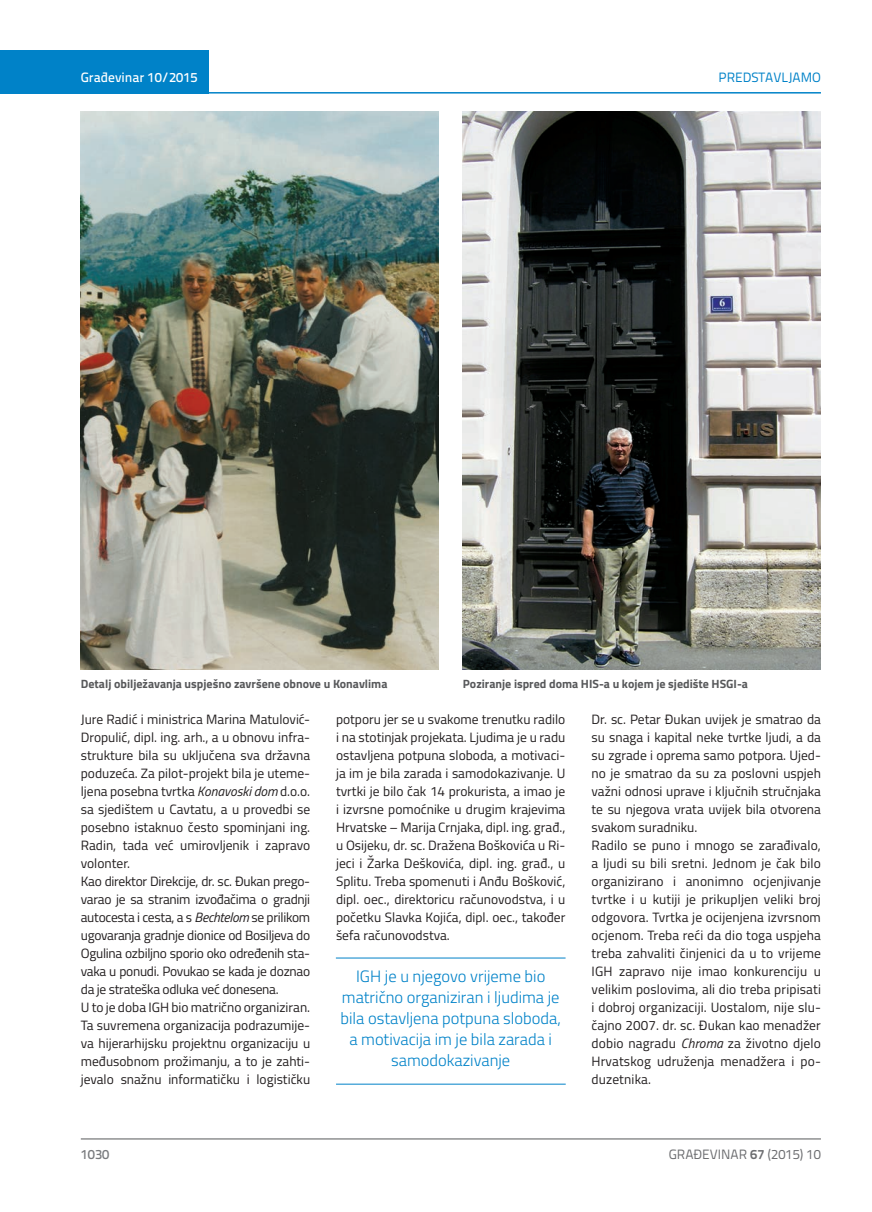
<style>
.page{position:relative;width:872px;height:1212px;background:#fff}
.page>*{position:absolute;margin:0;border:0;box-sizing:border-box;transform-origin:0 0}
.t1{font:300 16.5px/21px "Titillium";color:#0082c8;text-align:center}
.t2{font:13.5px/18px "Titillium";color:#231f20}
.t3{font:13.5px "Titillium Text 22 L";color:#6c6d70}
.t4{font:500 13.5px "Titillium Text 22 L";color:#fff}
.t5{font:13.5px "Titillium Text 22 L";color:#0082c8}
.t6{font:500 13.5px "Titillium Text 22 L";color:#787a7d}
.t7{font:700 12px "Titillium";color:#57585a}
.s1{font-style:italic}
.s2{font-weight:700}
</style>
<div class="page">
<hr style="left:81px;top:1139px;width:740px;height:1px;background:#57585a">
<div style="left:0;top:50px;width:208px;height:44px;background:#0082c8"></div>
<hr style="left:0;top:92px;width:821px;height:2px;background:#0082c8">
<hr style="left:336px;top:958px;width:229px;height:1px;background:#0082c8">
<hr style="left:336px;top:1084px;width:230px;height:1px;background:#0082c8">
<img style="left:81px;top:112px;width:357px;height:558px">
<img style="left:463px;top:112px;width:357px;height:558px">
<p class="t4" style="left:81px;top:67px;width:118px">Građevinar 10/2015</p>
<p class="t5" style="left:718px;top:68px;width:104px">PREDSTAVLJAMO</p>
<p class="t7" style="left:81px;top:675px;width:308px">Detalj obilježavanja uspješno završene obnove u Konavlima</p>
<p class="t7" style="left:463px;top:675px;width:287px">Poziranje ispred doma HIS-a u kojem je sjedište HSGI-a</p>
<p class="t2" style="left:81px;top:710px;width:231px">Jure Radić i ministrica Marina Matulović-Dropulić, dipl. ing. arh., a u obnovu infra&shy;strukture bila su uključena sva državna poduzeća. Za pilot-projekt bila je uteme&shy;ljena posebna tvrtka <span class="s1">Konavoski dom</span> d.o.o. sa sjedištem u Cavtatu, a u provedbi se posebno istaknuo često spominjani ing.<br>Radin, tada već umirovljenik i zapravo volonter.<br>Kao direktor Direkcije, dr. sc. Đukan prego&shy;varao je sa stranim izvođačima o gradnji autocesta i cesta, a s <span class="s1">Bechtelom</span> se prilikom ugovaranja gradnje dionice od Bosiljeva do Ogulina ozbiljno sporio oko određenih sta&shy;vaka u ponudi. Povukao se kada je doznao da je strateška odluka već donesena.<br>U to je doba IGH bio matrično organiziran.<br>Ta suvremena organizacija podrazumije&shy;va hijerarhijsku projektnu organizaciju u međusobnom prožimanju, a to je zahti&shy;jevalo snažnu informatičku i logističku</p>
<p class="t2" style="left:336px;top:710px;width:231px;text-align:justify">potporu jer se u svakome trenutku radilo i na stotinjak projekata. Ljudima je u radu ostavljena potpuna sloboda, a motivaci&shy;ja im je bila zarada i samodokazivanje. U tvrtki je bilo čak 14 prokurista, a imao je i izvrsne pomoćnike u drugim krajevima Hrvatske – Marija Crnjaka, dipl. ing. građ., u Osijeku, dr. sc. Dražena Boškovića u Ri&shy;jeci i Žarka Deškovića, dipl. ing. građ., u Splitu. Treba spomenuti i Anđu Bošković, dipl. oec., direktoricu računovodstva, i u početku Slavka Kojića, dipl. oec., također šefa računovodstva.</p>
<p class="t1" style="left:340px;top:965px;width:222px">IGH je u njegovo vrijeme bio matrično organiziran i ljudima je bila ostavljena potpuna sloboda, a motivacija im je bila zarada i samodokazivanje</p>
<p class="t2" style="left:591px;top:710px;width:231px">Dr. sc. Petar Đukan uvijek je smatrao da su snaga i kapital neke tvrtke ljudi, a da su zgrade i oprema samo potpora. Ujed&shy;no je smatrao da su za poslovni uspjeh važni odnosi uprave i ključnih stručnjaka te su njegova vrata uvijek bila otvorena svakom suradniku.<br>Radilo se puno i mnogo se zarađivalo, a ljudi su bili sretni. Jednom je čak bilo organizirano i anonimno ocjenjivanje tvrtke i u kutiji je prikupljen veliki broj odgovora. Tvrtka je ocijenjena izvrsnom ocjenom. Treba reći da dio toga uspjeha treba zahvaliti činjenici da u to vrijeme IGH zapravo nije imao konkurenciju u velikim poslovima, ali dio treba pripisati i dobroj organizaciji. Uostalom, nije slu&shy;čajno 2007. dr. sc. Đukan kao menadžer dobio nagradu <span class="s1">Chroma</span> za životno djelo Hrvatskog udruženja menadžera i po&shy;duzetnika.</p>
<p class="t6" style="left:81px;top:1144px;width:30px">1030</p>
<p class="t3" style="left:669px;top:1144px;width:154px">GRAĐEVINAR <span class="s2">67</span> (2015) 10</p>
</div>
